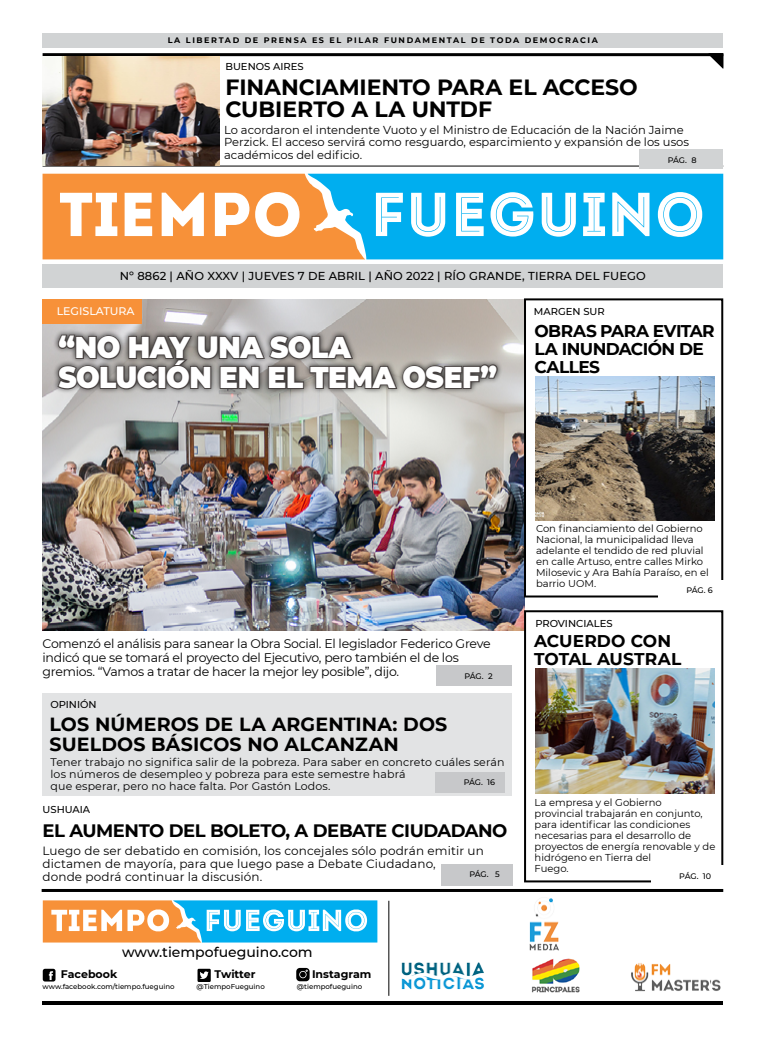
<style>
.page{position:relative;width:780px;height:1049px;background:#fff}
.page>*{position:absolute;margin:0;border:0;box-sizing:border-box;transform-origin:0 0}
.t1{font:900 30px/30px "Montserrat";letter-spacing:-.02em;color:#fff;scale:.93 1}
.t2{font:700 22px/22px "Montserrat";letter-spacing:-.005em;color:#000}
.t3{font:700 19px/20px "Montserrat";letter-spacing:.005em;color:#000}
.t4{font:700 18px "Montserrat";letter-spacing:-.025em;color:#000}
.t5{font:700 17px/18px "Montserrat";letter-spacing:-.025em;color:#000}
.t6{font:700 17px/18px "Montserrat";letter-spacing:.005em;color:#000}
.t7{font:500 14px "Montserrat";color:#000}
.t8{font:12.5px/14px "Montserrat";letter-spacing:-.02em;color:#000}
.t9{font:12px/13px "Montserrat";letter-spacing:.01em;color:#000}
.t10{font:11.5px/12.4px "Montserrat";color:#000}
.t11{font:500 11.5px "Montserrat";letter-spacing:.01em;color:#000}
.t12{font:11px/12px "Montserrat";letter-spacing:.01em;color:#000}
.t13{font:700 11px "Montserrat";color:#000}
.t14{font:500 11px "Montserrat";color:#fff}
.t15{font:10px/11px "Montserrat";color:#000}
.t16{font:500 10px "Montserrat";color:#000}
.t17{font:700 8px "Montserrat";letter-spacing:.2em;color:#000}
.t18{font:500 8px "Montserrat";letter-spacing:-.01em;color:#000}
.t19{font:500 7px "Montserrat";color:#000}
</style>
<div class="page">
<img style="left:43px;top:299px;width:481px;height:331px">
<hr style="left:43px;top:1001px;width:680px;height:4px;background:#000">
<div style="left:42px;top:694px;width:470px;height:102px;background:#e2e3e4"></div>
<hr style="left:43px;top:53px;width:680px;height:3px;background:#000">
<svg style="left:708px;top:53px;width:15px;height:16px"></svg>
<div style="left:43px;top:264px;width:680px;height:24px;background:#d1d3d4"></div>
<div style="left:524px;top:610px;width:199px;height:272px;border:2px solid #000"></div>
<div style="left:524px;top:298px;width:199px;height:299px;border:2px solid #000"></div>
<div style="left:651px;top:865px;width:72px;height:20px;background:#fff"></div>
<div style="left:43px;top:33px;width:680px;height:14px;background:#d1d3d4"></div>
<svg style="left:43px;top:174px;width:264px;height:85px"></svg>
<svg style="left:307px;top:174px;width:416px;height:85px;fill:#00aeef"></svg>
<div style="left:436px;top:665px;width:75px;height:21px;background:#c7c8ca"></div>
<div style="left:435px;top:772px;width:70px;height:20px;background:#c7c8ca"></div>
<hr style="left:42px;top:889px;width:681px;height:3px;background:#000">
<hr style="left:43px;top:166px;width:680px;height:1px;background:#000">
<div style="left:441px;top:864px;width:72px;height:21px;background:#c7c8ca"></div>
<svg style="left:43px;top:900px;width:334px;height:42px"></svg>
<svg style="left:43px;top:969px;width:12px;height:12px"></svg>
<svg style="left:197px;top:969px;width:14px;height:13px"></svg>
<svg style="left:296px;top:968px;width:13px;height:13px"></svg>
<hr style="left:388px;top:901px;width:1px;height:95px;background:#000">
<img style="left:529px;top:898px;width:30px;height:53px">
<img style="left:401px;top:962px;width:83px;height:28px">
<img style="left:631px;top:963px;width:90px;height:29px">
<img style="left:531px;top:958px;width:49px;height:34px">
<div style="left:639px;top:150px;width:84px;height:19px;background:#d1d3d4"></div>
<div style="left:658px;top:580px;width:65px;height:20px;background:#fff"></div>
<div style="left:43px;top:299px;width:99px;height:25px;background:#f79139"></div>
<div style="left:52px;top:330px;width:450px;height:64px;background:#000;opacity:.75"></div>
<svg style="left:56px;top:334px;width:443px;height:57px;background:#74706d"></svg>
<img style="left:43px;top:57px;width:176px;height:109px">
<img style="left:535px;top:669px;width:179px;height:125px">
<img style="left:535px;top:376px;width:179px;height:144px">
<p class="t17" style="left:168px;top:35px;width:431px">LA LIBERTAD DE PRENSA ES EL PILAR FUNDAMENTAL DE TODA DEMOCRACIA</p>
<p class="t16" style="left:225px;top:59px;width:80px">BUENOS AIRES</p>
<h2 class="t2" style="left:225px;top:75px;width:414px">FINANCIAMIENTO PARA EL ACCESO<br>CUBIERTO A LA UNTDF</h2>
<p class="t10" style="left:224px;top:123px;width:466px">Lo acordaron el intendente Vuoto y el Ministro de Educación de la Nación Jaime<br>Perzick. El acceso servirá como resguardo, esparcimiento y expansión de los usos académicos del edificio.</p>
<p class="t18" style="left:667px;top:155px;width:30px">PÁG. 8</p>
<p class="t11" style="left:120px;top:268px;width:527px">Nº 8862 | AÑO XXXV | JUEVES 7 DE ABRIL | AÑO 2022 | RÍO GRANDE, TIERRA DEL FUEGO</p>
<p class="t14" style="left:57px;top:304px;width:79px">LEGISLATURA</p>
<h1 class="t1" style="left:58px;top:330px;width:473px">“NO HAY UNA SOLA<br>SOLUCIÓN EN EL TEMA OSEF”</h1>
<p class="t16" style="left:534px;top:305px;width:72px">MARGEN SUR</p>
<h3 class="t5" style="left:534px;top:321px;width:182px">OBRAS PARA EVITAR<br>LA INUNDACIÓN DE<br>CALLES</h3>
<p class="t8" style="left:43px;top:636px;width:449px">Comenzó el análisis para sanear la Obra Social. El legislador Federico Greve indicó que se tomará el proyecto del Ejecutivo, pero también el de los gremios. “Vamos a tratar de hacer la mejor ley posible”, dijo.</p>
<p class="t18" style="left:464px;top:670px;width:30px">PÁG. 2</p>
<p class="t16" style="left:50px;top:697px;width:48px">OPINIÓN</p>
<h3 class="t3" style="left:50px;top:713px;width:399px">LOS NÚMEROS DE LA ARGENTINA: DOS<br>SUELDOS BÁSICOS NO ALCANZAN</h3>
<p class="t12" style="left:51px;top:756px;width:455px">Tener trabajo no significa salir de la pobreza. Para saber en concreto cuáles serán los números de desempleo y pobreza para este semestre habrá<br>que esperar, pero no hace falta. Por Gastón Lodos.</p>
<p class="t18" style="left:463px;top:777px;width:33px">PÁG. 16</p>
<p class="t16" style="left:43px;top:802px;width:49px">USHUAIA</p>
<h3 class="t4" style="left:43px;top:817px;width:466px">EL AUMENTO DEL BOLETO, A DEBATE CIUDADANO</h3>
<p class="t9" style="left:43px;top:844px;width:443px">Luego de ser debatido en comisión, los concejales sólo podrán emitir un dictamen de mayoría, para que luego pase a Debate Ciudadano,<br>donde podrá continuar la discusión.</p>
<p class="t18" style="left:469px;top:869px;width:32px">PÁG. 5</p>
<h3 class="t7" style="left:122px;top:942px;width:192px">www.tiempofueguino.com</h3>
<p class="t13" style="left:61px;top:966px;width:58px">Facebook</p>
<p class="t19" style="left:43px;top:982px;width:134px">www.facebook.com/tiempo.fueguino</p>
<p class="t13" style="left:214px;top:966px;width:42px">Twitter</p>
<p class="t19" style="left:197px;top:982px;width:70px">@TiempoFueguino</p>
<p class="t13" style="left:312px;top:966px;width:61px">Instagram</p>
<p class="t19" style="left:297px;top:982px;width:67px">@tiempofueguino</p>
<p class="t15" style="left:536px;top:523px;width:174px">Con financiamiento del Gobierno<br>Nacional, la municipalidad lleva adelante el tendido de red pluvial en calle Artuso, entre calles Mirko<br>Milosevic y Ara Bahía Paraíso, en el barrio UOM.</p>
<p class="t18" style="left:686px;top:585px;width:28px">PÁG. 6</p>
<p class="t16" style="left:535px;top:616px;width:79px">PROVINCIALES</p>
<h3 class="t6" style="left:534px;top:631px;width:149px">ACUERDO CON<br>TOTAL AUSTRAL</h3>
<p class="t15" style="left:534px;top:796px;width:182px">La empresa y el Gobierno<br>provincial trabajarán en conjunto, para identificar las condiciones necesarias para el desarrollo de proyectos de energía renovable y de hidrógeno en Tierra del<br>Fuego.</p>
<p class="t18" style="left:679px;top:870px;width:33px">PÁG. 10</p>
</div>
